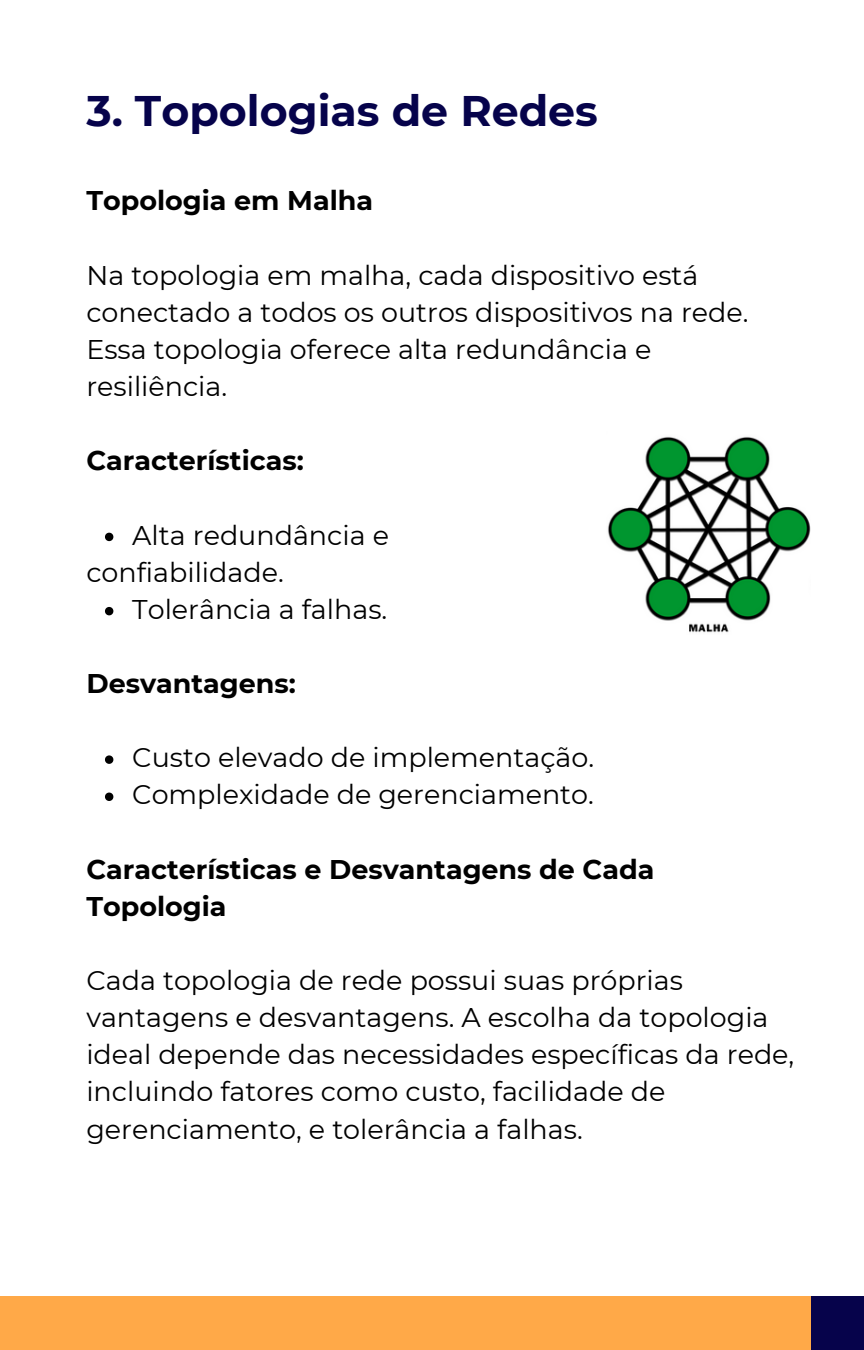
<style>
.page{position:relative;width:864px;height:1350px;background:#fff}
.page>*{position:absolute;margin:0;border:0;box-sizing:border-box;transform-origin:0 0}
.t1{font:700 42.75px "Montserrat";color:#06034b}
.t2{font:27px/37.1px "Montserrat";color:#000}
.t3{font:700 27px/37.1px "Montserrat";color:#000}
</style>
<div class="page">
<div style="left:811px;top:1296px;width:53px;height:54px;background:#06034b"></div>
<div style="left:0;top:1296px;width:811px;height:54px;background:#ffa948"></div>
<svg style="left:105px;top:533px;width:8px;height:8px"></svg>
<svg style="left:105px;top:607px;width:8px;height:8px"></svg>
<svg style="left:105px;top:755px;width:8px;height:9px"></svg>
<svg style="left:105px;top:793px;width:8px;height:8px"></svg>
<img style="left:608px;top:436px;width:203px;height:197px">
<h1 class="t1" style="left:86px;top:85px;width:513px">3. Topologias de Redes</h1>
<h2 class="t3" style="left:86px;top:182px;width:288px">Topologia em Malha</h2>
<p class="t2" style="left:86px;top:256px;width:664px">Na topologia em malha, cada dispositivo está conectado a todos os outros dispositivos na rede.<br>Essa topologia oferece alta redundância e resiliência.</p>
<h2 class="t3" style="left:86px;top:442px;width:219px">Características:</h2>
<p class="t2" style="left:132px;top:516px;width:258px">Alta redundância e</p>
<p class="t2" style="left:86px;top:553px;width:199px">confiabilidade.</p>
<p class="t2" style="left:132px;top:591px;width:256px">Tolerância a falhas.</p>
<h2 class="t3" style="left:86px;top:665px;width:211px">Desvantagens:</h2>
<p class="t2" style="left:132px;top:739px;width:463px">Custo elevado de implementação.</p>
<p class="t2" style="left:132px;top:776px;width:463px">Complexidade de gerenciamento.</p>
<h2 class="t3" style="left:86px;top:850px;width:570px">Características e Desvantagens de Cada<br>Topologia</h2>
<p class="t2" style="left:86px;top:962px;width:709px">Cada topologia de rede possui suas próprias vantagens e desvantagens. A escolha da topologia ideal depende das necessidades específicas da rede, incluindo fatores como custo, facilidade de gerenciamento, e tolerância a falhas.</p>
</div>
